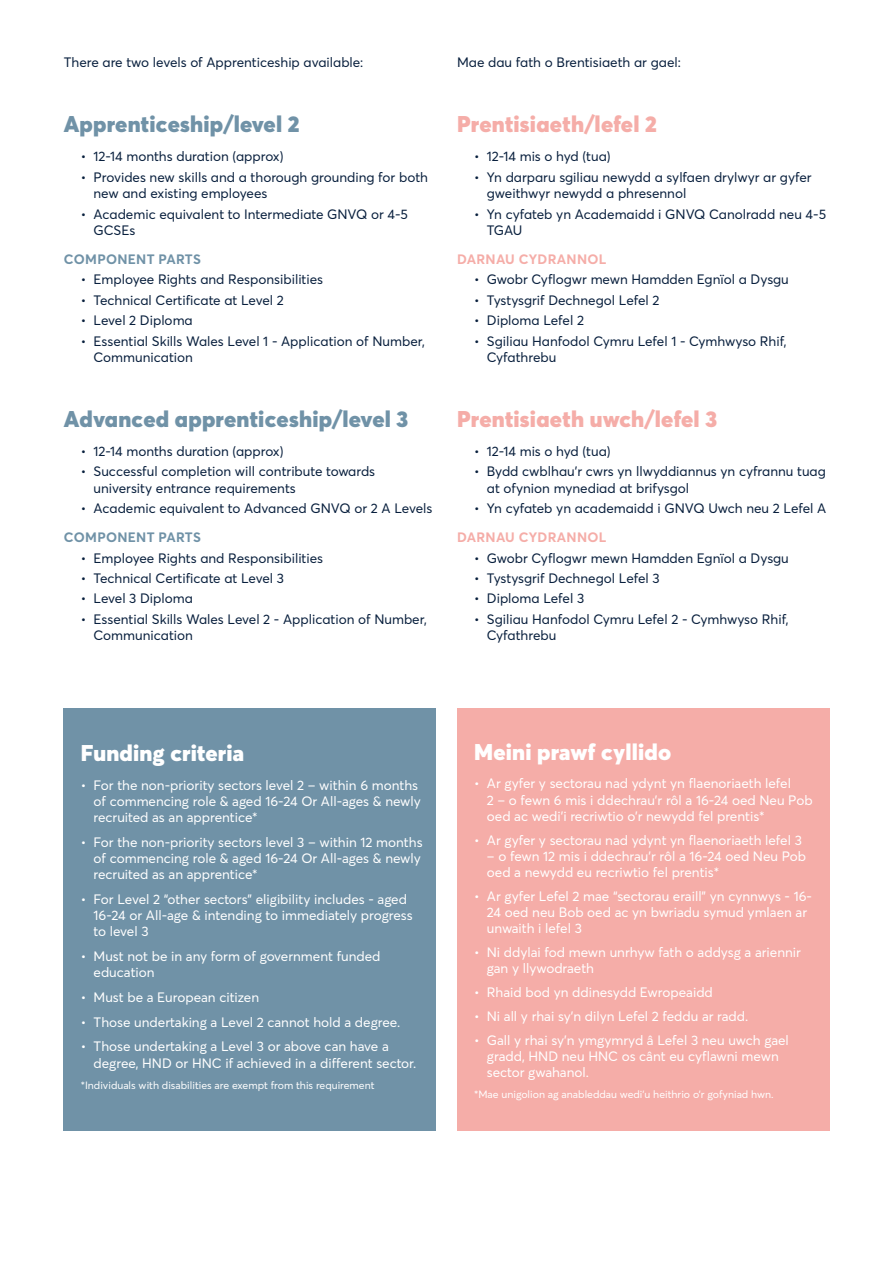
<style>
.page{position:relative;width:893px;height:1263px;background:#fff}
.page>*{position:absolute;margin:0;border:0;box-sizing:border-box;transform-origin:0 0}
.A_Heading{font:900 22.5px "Averta";letter-spacing:.01em;color:#7092a7}
.A_Heading-2{font:900 22.5px "Averta";letter-spacing:.01em;color:#f5ada8}
.BOX_A_Heading{font:900 22.5px "Averta";letter-spacing:.01em;color:#fff}
.Bodytext{font:13.5px/16.2px "Averta";color:#081f3d}
.t1{font:13.5px/16.2px "Averta";color:#fff}
.C_Heading{font:700 13.5px "Averta";letter-spacing:.02em;color:#f5ada8}
.C_Heading-2{font:700 13.5px "Averta";letter-spacing:.02em;color:#7092a7}
.Bodytext-2{font:10.5px "Averta";color:#fff}
</style>
<div class="page">
<div style="left:64px;top:708px;width:372px;height:422px;background:#7092a7"></div>
<div style="left:457px;top:708px;width:372px;height:422px;background:#f5ada8"></div>
<p class="Bodytext" style="left:64px;top:54px;width:301px">There are two levels of Apprenticeship available:</p>
<p class="A_Heading" style="left:64px;top:108px;width:237px">Apprenticeship/level 2</p>
<p class="Bodytext" style="left:81px;top:148px;width:204px">• 12-14 months duration (approx)</p>
<p class="Bodytext" style="left:94px;top:168px;width:336px;text-indent:-13px">• Provides new skills and a thorough grounding for both new and existing employees</p>
<p class="Bodytext" style="left:94px;top:205px;width:316px;text-indent:-13px">• Academic equivalent to Intermediate GNVQ or 4-5<br>GCSEs</p>
<p class="C_Heading-2" style="left:64px;top:249px;width:139px">COMPONENT PARTS</p>
<p class="Bodytext" style="left:81px;top:271px;width:244px">• Employee Rights and Responsibilities</p>
<p class="Bodytext" style="left:81px;top:291px;width:205px">• Technical Certificate at Level 2</p>
<p class="Bodytext" style="left:81px;top:312px;width:113px">• Level 2 Diploma</p>
<p class="Bodytext" style="left:94px;top:332px;width:333px;text-indent:-13px">• Essential Skills Wales Level 1 - Application of Number,<br>Communication</p>
<p class="A_Heading" style="left:64px;top:403px;width:346px">Advanced apprenticeship/level 3</p>
<p class="Bodytext" style="left:81px;top:443px;width:204px">• 12-14 months duration (approx)</p>
<p class="Bodytext" style="left:94px;top:463px;width:283px;text-indent:-13px">• Successful completion will contribute towards university entrance requirements</p>
<p class="Bodytext" style="left:81px;top:500px;width:353px">• Academic equivalent to Advanced GNVQ or 2 A Levels</p>
<p class="C_Heading-2" style="left:64px;top:528px;width:139px">COMPONENT PARTS</p>
<p class="Bodytext" style="left:81px;top:549px;width:244px">• Employee Rights and Responsibilities</p>
<p class="Bodytext" style="left:81px;top:569px;width:205px">• Technical Certificate at Level 3</p>
<p class="Bodytext" style="left:81px;top:590px;width:114px">• Level 3 Diploma</p>
<p class="Bodytext" style="left:94px;top:610px;width:335px;text-indent:-13px">• Essential Skills Wales Level 2 - Application of Number,<br>Communication</p>
<p class="Bodytext" style="left:457px;top:54px;width:225px">Mae dau fath o Brentisiaeth ar gael:</p>
<p class="A_Heading-2" style="left:457px;top:108px;width:201px">Prentisiaeth/lefel 2</p>
<p class="Bodytext" style="left:474px;top:148px;width:138px">• 12-14 mis o hyd (tua)</p>
<p class="Bodytext" style="left:487px;top:168px;width:326px;text-indent:-13px">• Yn darparu sgiliau newydd a sylfaen drylwyr ar gyfer gweithwyr newydd a phresennol</p>
<p class="Bodytext" style="left:487px;top:205px;width:341px;text-indent:-13px">• Yn cyfateb yn Academaidd i GNVQ Canolradd neu 4-5<br>TGAU</p>
<p class="C_Heading" style="left:457px;top:249px;width:151px">DARNAU CYDRANNOL</p>
<p class="Bodytext" style="left:474px;top:271px;width:316px">• Gwobr Cyflogwr mewn Hamdden Egnïol a Dysgu</p>
<p class="Bodytext" style="left:474px;top:291px;width:187px">• Tystysgrif Dechnegol Lefel 2</p>
<p class="Bodytext" style="left:474px;top:312px;width:111px">• Diploma Lefel 2</p>
<p class="Bodytext" style="left:487px;top:332px;width:301px;text-indent:-13px">• Sgiliau Hanfodol Cymru Lefel 1 - Cymhwyso Rhif,<br>Cyfathrebu</p>
<p class="A_Heading-2" style="left:457px;top:403px;width:261px">Prentisiaeth uwch/lefel 3</p>
<p class="Bodytext" style="left:474px;top:443px;width:138px">• 12-14 mis o hyd (tua)</p>
<p class="Bodytext" style="left:487px;top:463px;width:340px;text-indent:-13px">• Bydd cwblhau’r cwrs yn llwyddiannus yn cyfrannu tuag at ofynion mynediad at brifysgol</p>
<p class="Bodytext" style="left:474px;top:500px;width:354px">• Yn cyfateb yn academaidd i GNVQ Uwch neu 2 Lefel A</p>
<p class="C_Heading" style="left:457px;top:528px;width:151px">DARNAU CYDRANNOL</p>
<p class="Bodytext" style="left:474px;top:549px;width:316px">• Gwobr Cyflogwr mewn Hamdden Egnïol a Dysgu</p>
<p class="Bodytext" style="left:474px;top:569px;width:187px">• Tystysgrif Dechnegol Lefel 3</p>
<p class="Bodytext" style="left:474px;top:590px;width:112px">• Diploma Lefel 3</p>
<p class="Bodytext" style="left:487px;top:610px;width:303px;text-indent:-13px">• Sgiliau Hanfodol Cymru Lefel 2 - Cymhwyso Rhif,<br>Cyfathrebu</p>
<p class="BOX_A_Heading" style="left:81px;top:737px;width:165px">Funding criteria</p>
<p class="t1" style="left:94px;top:776px;width:329px;text-indent:-13px">• For the non-priority sectors level 2 – within 6 months of commencing role &amp; aged 16-24 Or All-ages &amp; newly recruited as an apprentice*</p>
<p class="t1" style="left:94px;top:833px;width:330px;text-indent:-13px">• For the non-priority sectors level 3 – within 12 months of commencing role &amp; aged 16-24 Or All-ages &amp; newly recruited as an apprentice*</p>
<p class="t1" style="left:94px;top:891px;width:321px;text-indent:-13px">• For Level 2 “other sectors” eligibility includes - aged<br>16-24 or All-age &amp; intending to immediately progress to level 3</p>
<p class="t1" style="left:94px;top:948px;width:288px;text-indent:-13px">• Must not be in any form of government funded education</p>
<p class="t1" style="left:81px;top:989px;width:180px">• Must be a European citizen</p>
<p class="t1" style="left:81px;top:1013px;width:321px">• Those undertaking a Level 2 cannot hold a degree.</p>
<p class="t1" style="left:94px;top:1038px;width:324px;text-indent:-13px">• Those undertaking a Level 3 or above can have a degree, HND or HNC if achieved in a different sector.</p>
<p class="Bodytext-2" style="left:81px;top:1078px;width:295px">*Individuals with disabilities are exempt from this requirement</p>
<p class="BOX_A_Heading" style="left:474px;top:735px;width:199px">Meini prawf cyllido</p>
<p class="t1" style="left:487px;top:775px;width:327px;text-indent:-13px">• Ar gyfer y sectorau nad ydynt yn flaenoriaeth lefel<br>2 – o fewn 6 mis i ddechrau’r rôl a 16-24 oed Neu Pob oed ac wedi’i recriwtio o’r newydd fel prentis*</p>
<p class="t1" style="left:474px;top:831px;width:329px">• Ar gyfer y sectorau nad ydynt yn flaenoriaeth lefel 3</p>
<p class="t1" style="left:487px;top:847px;width:321px">– o fewn 12 mis i ddechrau’r rôl a 16-24 oed Neu Pob oed a newydd eu recriwtio fel prentis*</p>
<p class="t1" style="left:487px;top:887px;width:327px;text-indent:-13px">• Ar gyfer Lefel 2 mae “sectorau eraill” yn cynnwys - 16-<br>24 oed neu Bob oed ac yn bwriadu symud ymlaen ar unwaith i lefel 3</p>
<p class="t1" style="left:487px;top:944px;width:316px;text-indent:-13px">• Ni ddylai fod mewn unrhyw fath o addysg a ariennir gan y llywodraeth</p>
<p class="t1" style="left:474px;top:984px;width:240px">• Rhaid bod yn ddinesydd Ewropeaidd</p>
<p class="t1" style="left:474px;top:1008px;width:276px">• Ni all y rhai sy’n dilyn Lefel 2 feddu ar radd.</p>
<p class="t1" style="left:487px;top:1032px;width:304px;text-indent:-13px">• Gall y rhai sy’n ymgymryd â Lefel 3 neu uwch gael gradd, HND neu HNC os cânt eu cyflawni mewn sector gwahanol.</p>
<p class="Bodytext-2" style="left:474px;top:1087px;width:301px">*Mae unigolion ag anableddau wedi’u heithrio o’r gofyniad hwn.</p>
</div>
